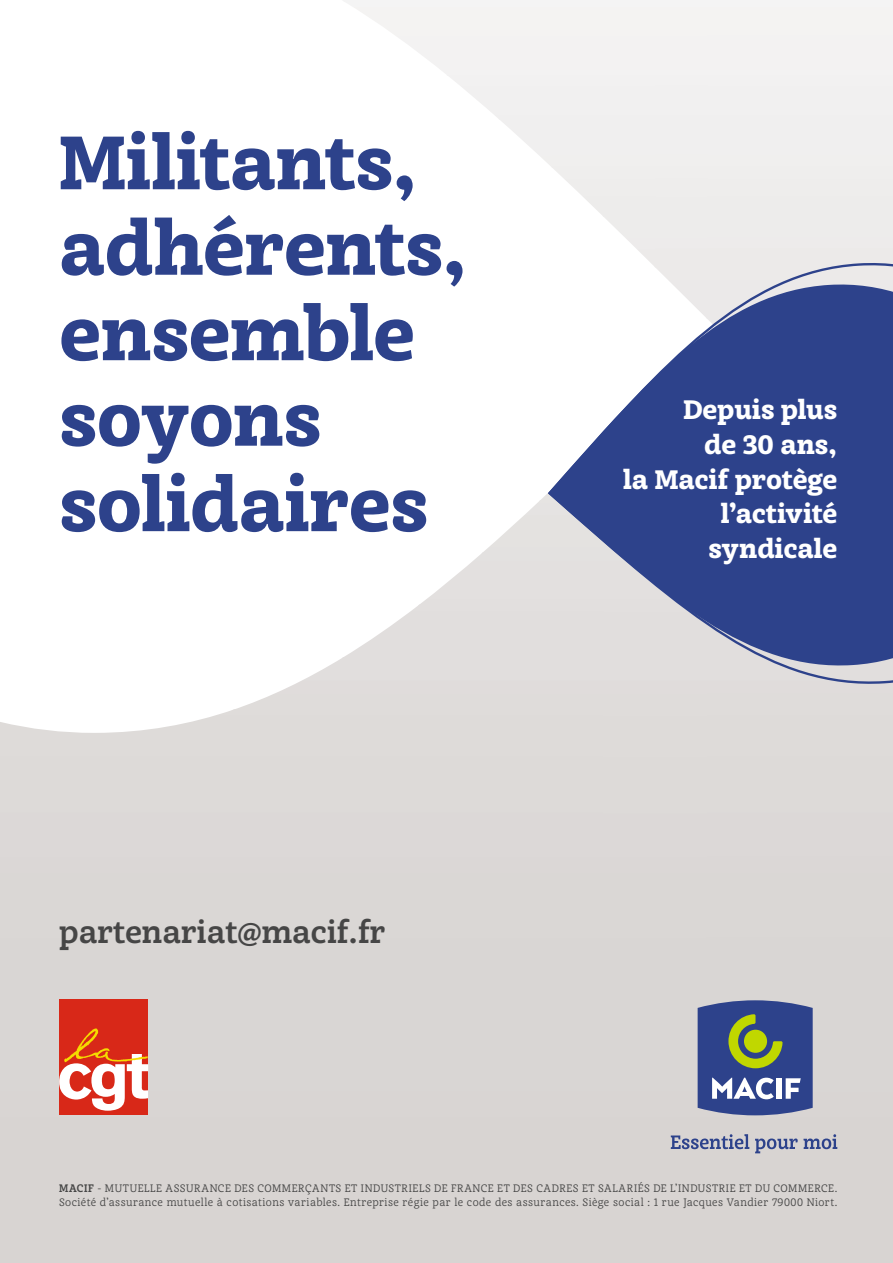
<style>
.page{position:relative;width:893px;height:1263px;background:#fff}
.page>*{position:absolute;margin:0;border:0;box-sizing:border-box;transform-origin:0 0}
.t1{font:900 72px/85.5px "Achille IIFY";letter-spacing:-.005em;color:#2d428b}
.t2{font:700 30px "Achille IIFY";color:#464646}
.t3{font:900 25.5px/34.5px "Achille IIFY";letter-spacing:.005em;color:#fff;text-align:right}
.t4{font:10.5px/13.5px "Achille IIFY";letter-spacing:.05em;color:#464646;scale:.95 1}
.s1{font-weight:700}
</style>
<div class="page">
<div style="left:0;top:919px;width:706px;height:344px;background:#d9d5d3"></div>
<img style="left:482px;top:501px;width:64px;height:52px">
<img style="left:540px;top:495px;width:6px;height:6px">
<svg style="left:546px;top:255px;width:347px;height:437px;background:#7985b1"></svg>
<svg style="left:671px;top:1134px;width:78px;height:15px"></svg>
<svg style="left:755px;top:1134px;width:82px;height:19px;background:#a8abbe"></svg>
<svg style="left:698px;top:1000px;width:115px;height:115px;background:#546687"></svg>
<div style="left:60px;top:999px;width:88px;height:116px;background:#d82818"></div>
<svg style="left:59px;top:1028px;width:89px;height:83px"></svg>
<svg style="left:51px;top:1236px;width:9px;height:27px"></svg>
<h1 class="t1" style="left:59px;top:120px;width:410px">Militants, adhérents, ensemble soyons solidaires</h1>
<h2 class="t2" style="left:59px;top:911px;width:328px">partenariat@macif.fr</h2>
<h3 class="t3" style="left:623px;top:393px;width:216px">Depuis plus<br>de 30 ans,<br>la Macif protège l’activité syndicale</h3>
<p class="t4" style="left:59px;top:1181px;width:821px"><span class="s1">MACIF</span> - MUTUELLE ASSURANCE DES COMMERÇANTS ET INDUSTRIELS DE FRANCE ET DES CADRES ET SALARIÉS DE L’INDUSTRIE ET DU COMMERCE.<br>Société d’assurance mutuelle à cotisations variables. Entreprise régie par le code des assurances. Siège social : 1 rue Jacques Vandier 79000 Niort.</p>
</div>
